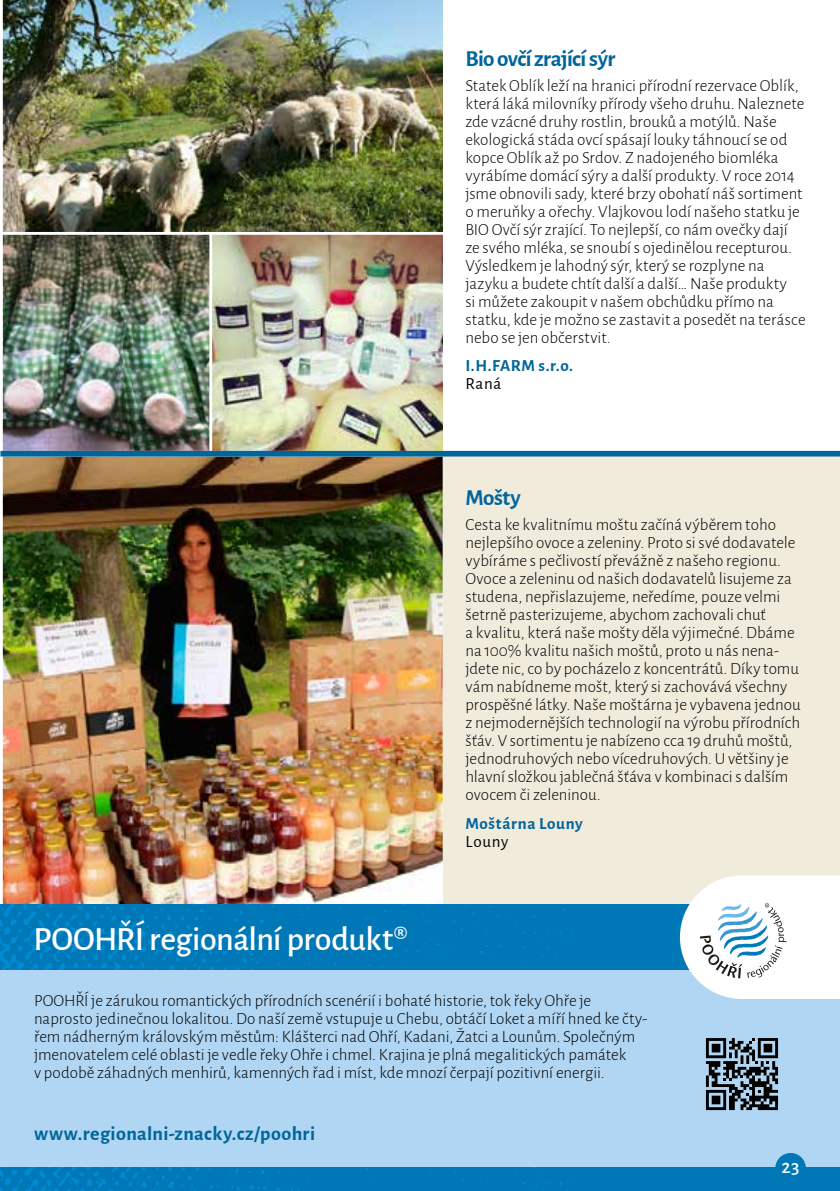
<style>
.page{position:relative;width:840px;height:1191px;background:#fff}
.page>*{position:absolute;margin:0;border:0;box-sizing:border-box;transform-origin:0 0}
.t1{font:500 34px "Alegreya Sans";letter-spacing:-.015em;color:#fff}
.t2{font:700 23px "Alegreya Sans";letter-spacing:-.025em;color:#00659b}
.t3{font:700 20px "Alegreya Sans";letter-spacing:.02em;color:#00659b}
.t4{font:500 20px "Alegreya Sans";color:#fff}
.t5{font:300 17px/18px "Alegreya Sans";color:#000}
.t6{font:700 17px "Alegreya Sans";letter-spacing:.035em;color:#00659b}
.t7{font:17px "Alegreya Sans";letter-spacing:.04em;color:#000}
</style>
<div class="page">
<div style="left:0;top:454px;width:839px;height:453px;background:#f1ebdc"></div>
<div style="left:0;top:969px;width:839px;height:198px;background:#b0d6f3"></div>
<img style="left:0;top:456px;width:442px;height:448px">
<img style="left:212px;top:236px;width:230px;height:215px">
<img style="left:4px;top:236px;width:204px;height:214px">
<div style="left:0;top:228px;width:212px;height:226px;border:3px solid #fff"></div>
<img style="left:0;top:0;width:442px;height:236px">
<div style="left:0;top:451px;width:839px;height:5px;background:#00659b"></div>
<svg style="left:0;top:904px;width:679px;height:65px;background:#0079b8"></svg>
<svg style="left:0;top:942px;width:19px;height:27px"></svg>
<div style="left:0;top:1167px;width:839px;height:24px;background:#0078b7"></div>
<svg style="left:705px;top:1038px;width:72px;height:72px"></svg>
<svg style="left:679px;top:875px;width:160px;height:124px"></svg>
<div style="left:774px;top:1153px;width:31px;height:30px;background:#0078b7;border-radius:50%"></div>
<h2 class="t2" style="left:465px;top:42px;width:151px">Bio ovčí zrající sýr</h2>
<p class="t5" style="left:465px;top:76px;width:341px">Statek Oblík leží na hranici přírodní rezervace Oblík, která láká milovníky přírody všeho druhu. Naleznete zde vzácné druhy rostlin, brouků a motýlů. Naše ekologická stáda ovcí spásají louky táhnoucí se od kopce Oblík až po Srdov. Z nadojeného biomléka vyrábíme domácí sýry a další produkty. V roce 2014 jsme obnovili sady, které brzy obohatí náš sortiment o meruňky a ořechy. Vlajkovou lodí našeho statku je BIO Ovčí sýr zrající. To nejlepší, co nám ovečky dají ze svého mléka, se snoubí s ojedinělou recepturou.<br>Výsledkem je lahodný sýr, který se rozplyne na jazyku a budete chtít další a další… Naše produkty<br>si můžete zakoupit v našem obchůdku přímo na statku, kde je možno se zastavit a posedět na terásce nebo se jen občerstvit.</p>
<p class="t6" style="left:465px;top:353px;width:109px">I.H.FARM s.r.o.</p>
<p class="t7" style="left:465px;top:372px;width:37px">Raná</p>
<h2 class="t2" style="left:465px;top:481px;width:57px">Mošty</h2>
<p class="t5" style="left:465px;top:515px;width:337px">Cesta ke kvalitnímu moštu začíná výběrem toho nejlepšího ovoce a zeleniny. Proto si své dodavatele vybíráme s pečlivostí převážně z našeho regionu.<br>Ovoce a zeleninu od našich dodavatelů lisujeme za studena, nepřislazujeme, neředíme, pouze velmi šetrně pasterizujeme, abychom zachovali chuť<br>a kvalitu, která naše mošty děla výjimečné. Dbáme na 100% kvalitu našich moštů, proto u nás nena&shy;jdete nic, co by pocházelo z koncentrátů. Díky tomu vám nabídneme mošt, který si zachovává všechny prospěšné látky. Naše moštárna je vybavena jednou z nejmodernějších technologií na výrobu přírodních šťáv. V sortimentu je nabízeno cca 19 druhů moštů, jednodruhových nebo vícedruhových. U většiny je hlavní složkou jablečná šťáva v kombinaci s dalším ovocem či zeleninou.</p>
<p class="t6" style="left:465px;top:810px;width:119px">Moštárna Louny</p>
<p class="t7" style="left:465px;top:829px;width:45px">Louny</p>
<h1 class="t1" style="left:34px;top:915px;width:21px">POOH</h1>
<h1 class="t1" style="left:116px;top:915px;width:293px">ŘÍ regionální produkt®</h1>
<p class="t5" style="left:34px;top:990px;width:614px">POOHŘÍ je zárukou romantických přírodních scenérií i bohaté historie, tok řeky Ohře je naprosto jedinečnou lokalitou. Do naší země vstupuje u Chebu, obtáčí Loket a míří hned ke čty&shy;řem nádherným královským městům: Klášterci nad Ohří, Kadani, Žatci a Lounům. Společným jmenovatelem celé oblasti je vedle řeky Ohře i chmel. Krajina je plná megalitických památek<br>v podobě záhadných menhirů, kamenných řad i míst, kde mnozí čerpají pozitivní energii.</p>
<p class="t3" style="left:34px;top:1118px;width:282px">www.regionalni-znacky.cz/poohri</p>
<p class="t4" style="left:781px;top:1152px;width:19px">23</p>
</div>
